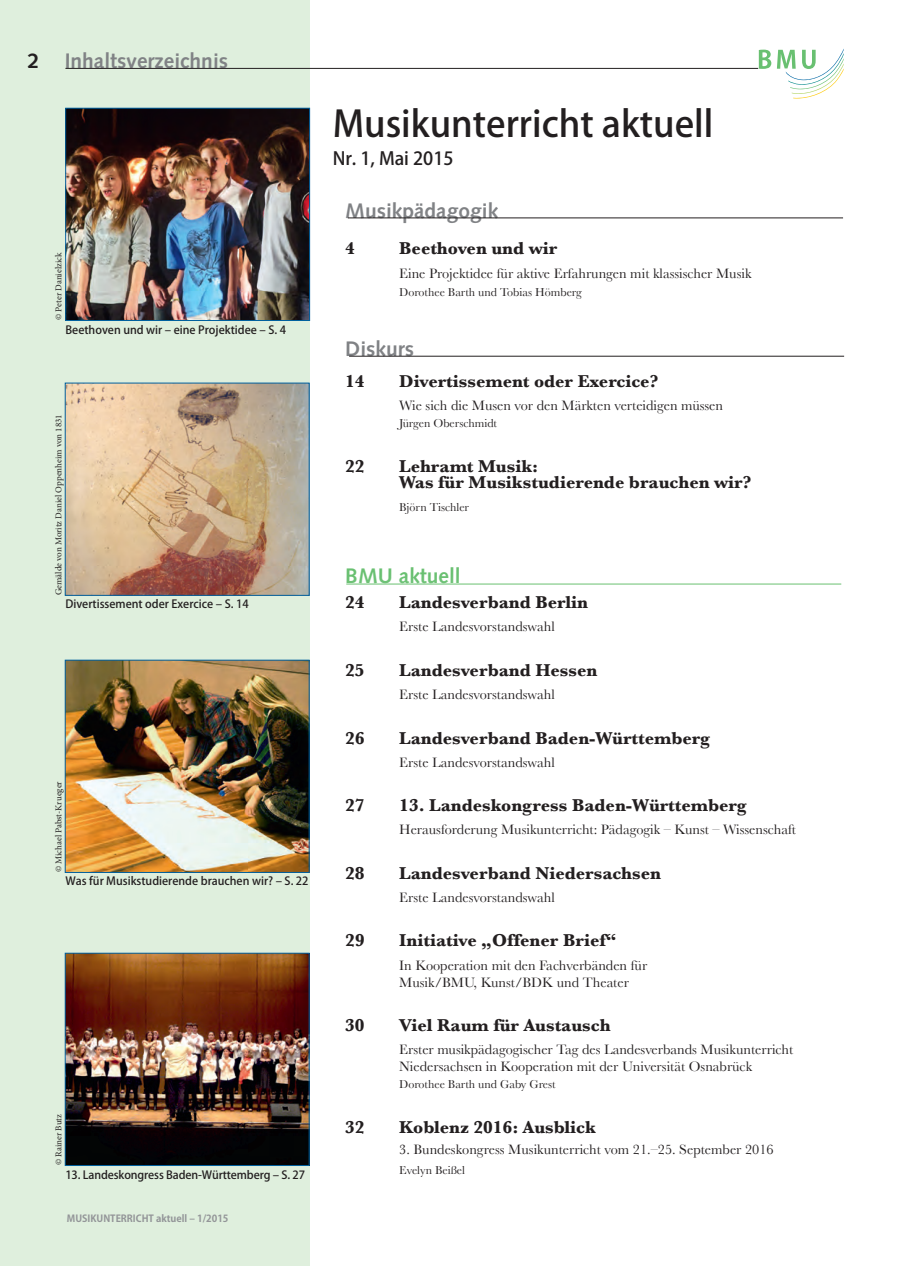
<style>
.page{position:relative;width:897px;height:1266px;background:#fff}
.page>*{position:absolute;margin:0;border:0;box-sizing:border-box;transform-origin:0 0}
.t1{font:500 36px "Koz Go Pro";color:#231f20}
.t2{font:700 21px "Syntax";color:#808285}
.t3{font:700 21px "Syntax";color:#69c071}
.t4{font:700 21px "Syntax";color:#231f20}
.t5{font:700 18px/16.5px "Baskerville";color:#231f20}
.t6{font:500 18px "Koz Go Pro";color:#231f20}
.t7{font:14.25px/17.1px "Baskerville";color:#231f20}
.t8{font:12px "Baskerville";color:#231f20}
.t9{font:500 11.25px "Koz Go Pro";color:#231f20}
.t10{font:700 9.75px "Koz Go Pro";color:#939598}
.t11{font:9px "Minion Pro";color:#231f20}
</style>
<div class="page">
<svg style="left:758px;top:49px;width:85px;height:49px"></svg>
<div style="left:0;top:0;width:309px;height:1265px;background:#dfefdd"></div>
<img style="left:67px;top:385px;width:240px;height:208px">
<hr style="left:65px;top:68px;width:693px;height:1px;background:#231f20">
<img style="left:67px;top:110px;width:241px;height:209px">
<div style="left:65px;top:108px;width:245px;height:213px;border:1px solid #00609e"></div>
<img style="left:67px;top:662px;width:240px;height:208px">
<img style="left:67px;top:954px;width:240px;height:209px">
<div style="left:65px;top:952px;width:244px;height:213px;border:1px solid #00609e"></div>
<hr style="left:348px;top:218px;width:494px;height:1px;background:#231f20">
<hr style="left:349px;top:356px;width:495px;height:1px;background:#231f20">
<hr style="left:346px;top:583px;width:495px;height:1px;background:#69c071">
<h2 class="t4" style="left:28px;top:48px;width:13px">2</h2>
<h2 class="t2" style="left:65px;top:48px;width:165px">Inhaltsverzeichnis</h2>
<p class="t11" style="left:52px;top:320px;width:69px;rotate:-90deg">© Peter Danielzick</p>
<p class="t9" style="left:65px;top:322px;width:222px">Beethoven und wir – eine Projektidee – S. 4</p>
<p class="t11" style="left:52px;top:595px;width:182px;rotate:-90deg">Gemälde von Moritz Daniel Oppenheim von 1831</p>
<p class="t9" style="left:65px;top:597px;width:185px">Divertissement oder Exercice – S. 14</p>
<p class="t11" style="left:52px;top:872px;width:93px;rotate:-90deg">© Michael Pabst-Krueger</p>
<p class="t9" style="left:65px;top:873px;width:245px">Was für Musikstudierende brauchen wir? – S. 22</p>
<p class="t11" style="left:52px;top:1164px;width:52px;rotate:-90deg">© Rainer Butz</p>
<p class="t9" style="left:65px;top:1166px;width:241px">13. Landeskongress Baden-Württemberg – S. 27</p>
<p class="t10" style="left:67px;top:1211px;width:163px">MUSIKUNTERRICHT aktuell – 1/2015</p>
<h1 class="t1" style="left:333px;top:101px;width:382px">Musikunterricht aktuell</h1>
<p class="t6" style="left:333px;top:146px;width:122px">Nr. 1, Mai 2015</p>
<h2 class="t2" style="left:345px;top:198px;width:154px">Musikpädagogik</h2>
<p class="t5" style="left:345px;top:239px;width:11px">4</p>
<p class="t5" style="left:399px;top:239px;width:160px">Beethoven und wir</p>
<p class="t7" style="left:399px;top:264px;width:354px">Eine Projektidee für aktive Erfahrungen mit klassischer Musik</p>
<p class="t8" style="left:399px;top:285px;width:184px">Dorothee Barth und Tobias Hömberg</p>
<h2 class="t2" style="left:345px;top:336px;width:70px">Diskurs</h2>
<p class="t5" style="left:345px;top:373px;width:21px">14</p>
<p class="t5" style="left:399px;top:373px;width:260px">Divertissement oder Exercice?</p>
<p class="t7" style="left:399px;top:397px;width:325px">Wie sich die Musen vor den Märkten verteidigen müssen</p>
<p class="t8" style="left:399px;top:416px;width:99px">Jürgen Oberschmidt</p>
<p class="t5" style="left:345px;top:457px;width:21px">22</p>
<p class="t5" style="left:399px;top:457px;width:353px">Lehramt Musik:<br>Was für Musikstudierende brauchen wir?</p>
<p class="t8" style="left:399px;top:500px;width:71px">Björn Tischler</p>
<h2 class="t3" style="left:345px;top:563px;width:117px">BMU aktuell</h2>
<p class="t5" style="left:345px;top:594px;width:21px">24</p>
<p class="t5" style="left:399px;top:594px;width:190px">Landesverband Berlin</p>
<p class="t7" style="left:399px;top:618px;width:157px">Erste Landesvorstandswahl</p>
<p class="t5" style="left:345px;top:662px;width:21px">25</p>
<p class="t5" style="left:399px;top:662px;width:200px">Landesverband Hessen</p>
<p class="t7" style="left:399px;top:686px;width:157px">Erste Landesvorstandswahl</p>
<p class="t5" style="left:345px;top:729px;width:21px">26</p>
<p class="t5" style="left:399px;top:729px;width:312px">Landesverband Baden-Württemberg</p>
<p class="t7" style="left:399px;top:753px;width:157px">Erste Landesvorstandswahl</p>
<p class="t5" style="left:345px;top:797px;width:21px">27</p>
<p class="t5" style="left:399px;top:797px;width:349px">13. Landeskongress Baden-Württemberg</p>
<p class="t7" style="left:399px;top:821px;width:398px">Herausforderung Musikunterricht: Pädagogik – Kunst – Wissenschaft</p>
<p class="t5" style="left:345px;top:864px;width:21px">28</p>
<p class="t5" style="left:399px;top:864px;width:263px">Landesverband Niedersachsen</p>
<p class="t7" style="left:399px;top:888px;width:157px">Erste Landesvorstandswahl</p>
<p class="t5" style="left:345px;top:932px;width:21px">29</p>
<p class="t5" style="left:399px;top:932px;width:219px">Initiative „Offener Brief“</p>
<p class="t7" style="left:399px;top:956px;width:249px">In Kooperation mit den Fachverbänden für<br>Musik/BMU, Kunst/BDK und Theater</p>
<p class="t5" style="left:345px;top:1016px;width:21px">30</p>
<p class="t5" style="left:399px;top:1016px;width:213px">Viel Raum für Austausch</p>
<p class="t7" style="left:399px;top:1040px;width:395px">Erster musikpädagogischer Tag des Landesverbands Musikunterricht<br>Niedersachsen in Kooperation mit der Universität Osnabrück</p>
<p class="t8" style="left:399px;top:1077px;width:158px">Dorothee Barth und Gaby Grest</p>
<p class="t5" style="left:345px;top:1118px;width:21px">32</p>
<p class="t5" style="left:399px;top:1118px;width:198px">Koblenz 2016: Ausblick</p>
<p class="t7" style="left:399px;top:1140px;width:376px">3. Bundeskongress Musikunterricht vom 21.–25. September 2016</p>
<p class="t8" style="left:399px;top:1163px;width:67px">Evelyn Beißel</p>
</div>
